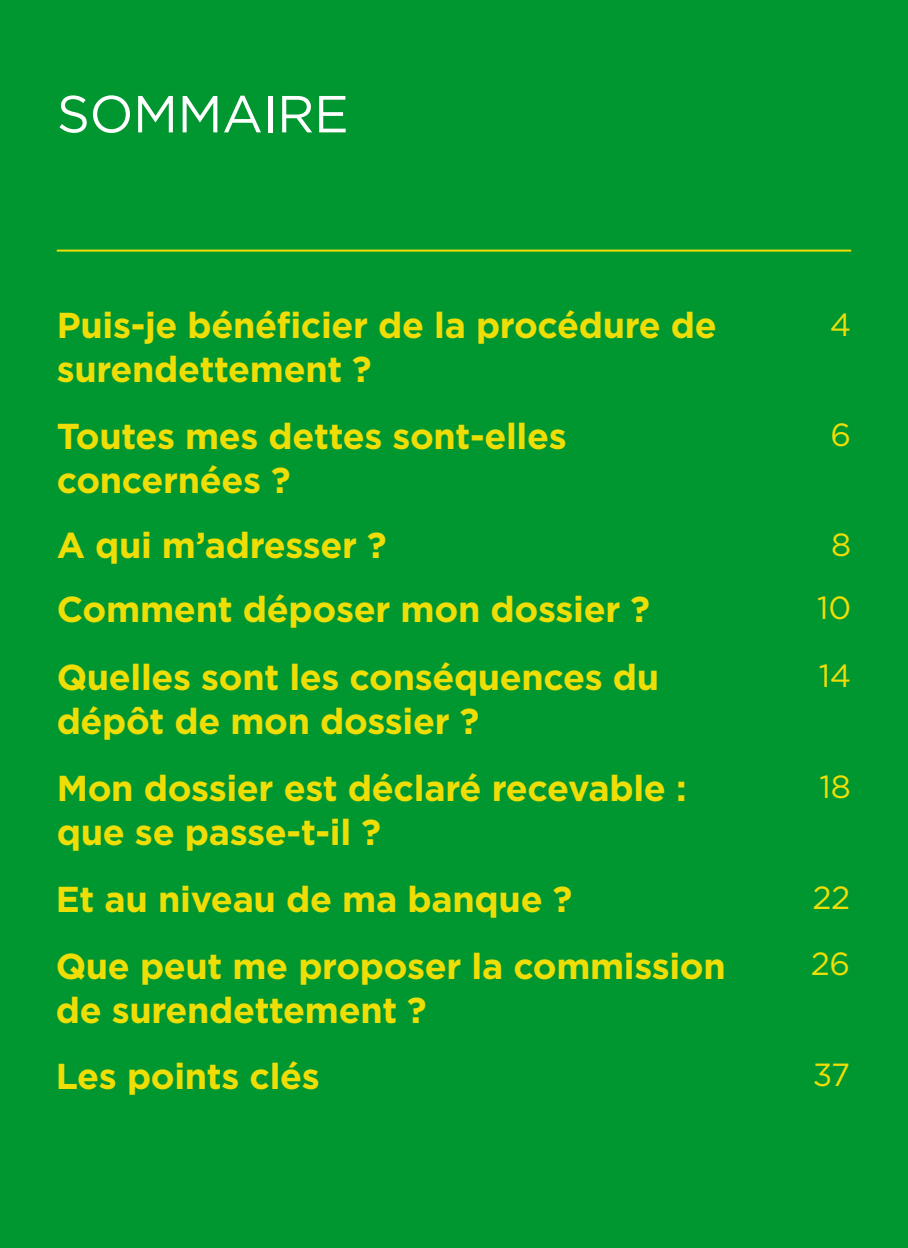
<style>
.page{position:relative;width:908px;height:1248px;background:#fff}
.page>*{position:absolute;margin:0;border:0;box-sizing:border-box;transform-origin:0 0}
.H2_-_sommaire{font:52px "Gotham";letter-spacing:-.01em;color:#fff}
.H2-_titres_sommaire{font:700 36px/44px "Gotham";letter-spacing:-.01em;color:#efde06}
.sommaire_numero{font:32px "Gotham";letter-spacing:-.01em;color:#efde06}
</style>
<div class="page">
<div style="left:0;top:0;width:907px;height:1247px;background:#009731"></div>
<hr style="left:57px;top:249px;width:793px;height:2px;background:#efde06">
<h2 class="H2_-_sommaire" style="left:57px;top:81px;width:293px">SOMMAIRE</h2>
<h2 class="H2-_titres_sommaire" style="left:57px;top:303px;width:661px">Puis-je bénéficier de la procédure de surendettement ?</h2>
<p class="sommaire_numero" style="left:829px;top:304px;width:23px">4</p>
<h2 class="H2-_titres_sommaire" style="left:57px;top:414px;width:511px">Toutes mes dettes sont-elles concernées ?</h2>
<p class="sommaire_numero" style="left:830px;top:414px;width:22px">6</p>
<h2 class="H2-_titres_sommaire" style="left:57px;top:522px;width:331px">A qui m’adresser ?</h2>
<p class="sommaire_numero" style="left:830px;top:523px;width:22px">8</p>
<h2 class="H2-_titres_sommaire" style="left:57px;top:587px;width:594px">Comment déposer mon dossier ?</h2>
<p class="sommaire_numero" style="left:816px;top:587px;width:35px">10</p>
<h2 class="H2-_titres_sommaire" style="left:57px;top:655px;width:603px">Quelles sont les conséquences du dépôt de mon dossier ?</h2>
<p class="sommaire_numero" style="left:818px;top:655px;width:34px">14</p>
<h2 class="H2-_titres_sommaire" style="left:57px;top:766px;width:631px">Mon dossier est déclaré recevable : que se passe-t-il ?</h2>
<p class="sommaire_numero" style="left:819px;top:766px;width:33px">18</p>
<h2 class="H2-_titres_sommaire" style="left:56px;top:876px;width:518px">Et au niveau de ma banque ?</h2>
<p class="sommaire_numero" style="left:812px;top:876px;width:39px">22</p>
<h2 class="H2-_titres_sommaire" style="left:56px;top:943px;width:671px">Que peut me proposer la commission de surendettement ?</h2>
<p class="sommaire_numero" style="left:810px;top:943px;width:41px">26</p>
<h2 class="H2-_titres_sommaire" style="left:56px;top:1054px;width:265px">Les points clés</h2>
<p class="sommaire_numero" style="left:812px;top:1054px;width:39px">37</p>
</div>
